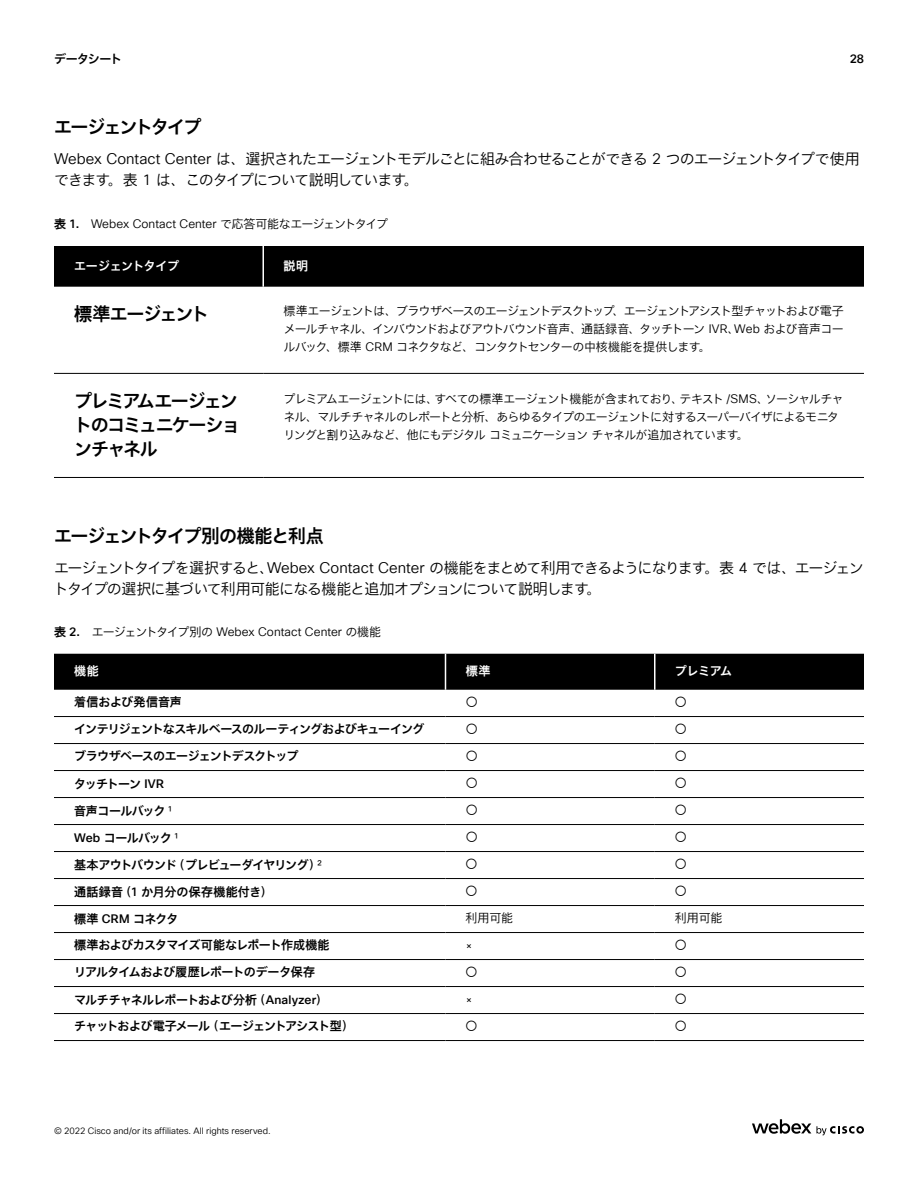
<style>
.page{position:relative;width:918px;height:1188px;background:#fff}
.page>*{position:absolute;margin:0;border:0;box-sizing:border-box;transform-origin:0 0}
.t1{font:18px/24px "Cisco Sans JPN Medium";letter-spacing:-.09em;color:#000;text-align:justify}
.t2{font:15px/21px "Cisco Sans JPN Light";letter-spacing:-.07em;color:#000}
.t3{font:12px/18px "Cisco Sans JPN Light";letter-spacing:-.075em;color:#000;text-align:justify}
.t4{font:12px "Cisco Sans JPN Medium";letter-spacing:-.055em;color:#000}
.t5{font:12px "Cisco Sans TT Light";color:#000}
.t6{font:12px "Cisco Sans JPN Medium";letter-spacing:-.035em;color:#fff}
.t7{font:12px "Cisco Sans JPN Medium";letter-spacing:.015em;color:#000}
.t8{font:12px "Cisco Sans JPN Medium";color:#000}
.t9{font:500 12px "Cisco Sans TT";color:#000}
.t10{font:9px "Cisco Sans TT Light";letter-spacing:.005em;color:#000}
.s1{font-family:"Cisco Sans TT Light"}
.s2{font-family:"Cisco Sans JPN Medium"}
.s3{font-family:"Cisco Sans TT";font-weight:500}
.s4{font-family:"Cisco Sans JPN Light"}
</style>
<div class="page">
<div style="left:54px;top:246px;width:810px;height:41px;background:#000"></div>
<hr style="left:54px;top:373px;width:209px;height:1px;background:#000">
<hr style="left:263px;top:373px;width:601px;height:1px;background:#000">
<hr style="left:54px;top:477px;width:209px;height:1px;background:#000">
<hr style="left:263px;top:477px;width:601px;height:1px;background:#000">
<hr style="left:262px;top:246px;width:2px;height:41px;background:#fff">
<div style="left:54px;top:654px;width:810px;height:36px;background:#000"></div>
<hr style="left:54px;top:716px;width:392px;height:1px;background:#000">
<hr style="left:446px;top:716px;width:209px;height:1px;background:#000">
<hr style="left:655px;top:716px;width:209px;height:1px;background:#000">
<hr style="left:54px;top:743px;width:392px;height:1px;background:#000">
<hr style="left:446px;top:743px;width:209px;height:1px;background:#000">
<hr style="left:655px;top:743px;width:209px;height:1px;background:#000">
<hr style="left:54px;top:770px;width:392px;height:1px;background:#000">
<hr style="left:446px;top:770px;width:209px;height:1px;background:#000">
<hr style="left:655px;top:770px;width:209px;height:1px;background:#000">
<hr style="left:54px;top:797px;width:392px;height:1px;background:#000">
<hr style="left:446px;top:797px;width:209px;height:1px;background:#000">
<hr style="left:655px;top:797px;width:209px;height:1px;background:#000">
<hr style="left:54px;top:824px;width:392px;height:1px;background:#000">
<hr style="left:446px;top:824px;width:209px;height:1px;background:#000">
<hr style="left:655px;top:824px;width:209px;height:1px;background:#000">
<hr style="left:54px;top:851px;width:392px;height:1px;background:#000">
<hr style="left:446px;top:851px;width:209px;height:1px;background:#000">
<hr style="left:655px;top:851px;width:209px;height:1px;background:#000">
<hr style="left:54px;top:878px;width:392px;height:1px;background:#000">
<hr style="left:446px;top:878px;width:209px;height:1px;background:#000">
<hr style="left:655px;top:878px;width:209px;height:1px;background:#000">
<hr style="left:54px;top:905px;width:392px;height:1px;background:#000">
<hr style="left:446px;top:905px;width:209px;height:1px;background:#000">
<hr style="left:655px;top:905px;width:209px;height:1px;background:#000">
<hr style="left:54px;top:932px;width:392px;height:1px;background:#000">
<hr style="left:446px;top:932px;width:209px;height:1px;background:#000">
<hr style="left:655px;top:932px;width:209px;height:1px;background:#000">
<hr style="left:54px;top:959px;width:392px;height:1px;background:#000">
<hr style="left:446px;top:959px;width:209px;height:1px;background:#000">
<hr style="left:655px;top:959px;width:209px;height:1px;background:#000">
<hr style="left:54px;top:986px;width:392px;height:1px;background:#000">
<hr style="left:446px;top:986px;width:209px;height:1px;background:#000">
<hr style="left:655px;top:986px;width:209px;height:1px;background:#000">
<hr style="left:54px;top:1013px;width:392px;height:1px;background:#000">
<hr style="left:446px;top:1013px;width:209px;height:1px;background:#000">
<hr style="left:655px;top:1013px;width:209px;height:1px;background:#000">
<hr style="left:54px;top:1040px;width:392px;height:1px;background:#000">
<hr style="left:446px;top:1040px;width:209px;height:1px;background:#000">
<hr style="left:655px;top:1040px;width:209px;height:1px;background:#000">
<hr style="left:445px;top:654px;width:1px;height:36px;background:#fff">
<hr style="left:654px;top:654px;width:2px;height:36px;background:#fff">
<svg style="left:752px;top:1119px;width:112px;height:16px"></svg>
<p class="t4" style="left:54px;top:51px;width:70px">データシート</p>
<p class="t9" style="left:850px;top:51px;width:16px">28</p>
<h1 class="t1" style="left:54px;top:116px;width:149px">エージェントタイプ</h1>
<p class="t2" style="left:54px;top:149px;width:807px"><span class="s1">Webex Contact Center</span> は、選択されたエージェントモデルごとに組み合わせることができる <span class="s1">2</span> つのエージェントタイプで使用できます。表 <span class="s1">1</span> は、このタイプについて説明しています。</p>
<p class="t5" style="left:54px;top:216px;width:336px"><span class="s2">表</span> <span class="s3">1.</span> Webex Contact Center <span class="s4">で応答可能なエージェントタイプ</span></p>
<p class="t6" style="left:74px;top:258px;width:107px">エージェントタイプ</p>
<p class="t6" style="left:283px;top:258px;width:26px">説明</p>
<h1 class="t1" style="left:74px;top:302px;width:136px">標準エージェント</h1>
<p class="t3" style="left:283px;top:303px;width:562px">標準エージェントは、ブラウザベースのエージェントデスクトップ、エージェントアシスト型チャットおよび電子メールチャネル、インバウンドおよびアウトバウンド音声、通話録音、タッチトーン <span class="s1">IVR</span>、<span class="s1">Web</span> および音声コールバック、標準 <span class="s1">CRM</span> コネクタなど、コンタクトセンターの中核機能を提供します。</p>
<h1 class="t1" style="left:74px;top:389px;width:167px">プレミアムエージェントのコミュニケーションチャネル</h1>
<p class="t3" style="left:283px;top:391px;width:562px;text-align:left">プレミアムエージェントには、すべての標準エージェント機能が含まれており、テキスト <span class="s1">/SMS</span>、ソーシャルチャネル、マルチチャネルのレポートと分析、あらゆるタイプのエージェントに対するスーパーバイザによるモニタリングと割り込みなど、他にもデジタルコミュニケーションチャネルが追加されています。</p>
<h1 class="t1" style="left:54px;top:524px;width:271px">エージェントタイプ別の機能と利点</h1>
<p class="t2" style="left:54px;top:558px;width:812px">エージェントタイプを選択すると、<span class="s1">Webex Contact Center</span> の機能をまとめて利用できるようになります。表 <span class="s1">4</span> では、エージェントタイプの選択に基づいて利用可能になる機能と追加オプションについて説明します。</p>
<p class="t5" style="left:54px;top:624px;width:329px"><span class="s2">表</span> <span class="s3">2.</span> <span class="s4">エージェントタイプ別の</span> Webex Contact Center <span class="s4">の機能</span></p>
<p class="t6" style="left:74px;top:663px;width:26px">機能</p>
<p class="t6" style="left:466px;top:663px;width:26px">標準</p>
<p class="t6" style="left:675px;top:663px;width:59px">プレミアム</p>
<p class="t8" style="left:74px;top:694px;width:109px">着信および発信音声</p>
<p class="t3" style="left:466px;top:694px;width:13px">〇</p>
<p class="t3" style="left:675px;top:694px;width:13px">〇</p>
<p class="t4" style="left:74px;top:721px;width:352px">インテリジェントなスキルベースのルーティングおよびキューイング</p>
<p class="t3" style="left:466px;top:721px;width:13px">〇</p>
<p class="t3" style="left:675px;top:721px;width:13px">〇</p>
<p class="t4" style="left:74px;top:748px;width:226px">ブラウザベースのエージェントデスクトップ</p>
<p class="t3" style="left:466px;top:748px;width:13px">〇</p>
<p class="t3" style="left:675px;top:748px;width:13px">〇</p>
<p class="t4" style="left:74px;top:776px;width:91px">タッチトーン <span class="s3">IVR</span></p>
<p class="t3" style="left:466px;top:775px;width:13px">〇</p>
<p class="t3" style="left:675px;top:775px;width:13px">〇</p>
<p class="t4" style="left:74px;top:803px;width:99px">音声コールバック <span class="s1">¹</span></p>
<p class="t3" style="left:466px;top:802px;width:13px">〇</p>
<p class="t3" style="left:675px;top:802px;width:13px">〇</p>
<p class="t4" style="left:74px;top:830px;width:105px"><span class="s3">Web</span> コールバック <span class="s1">¹</span></p>
<p class="t3" style="left:466px;top:829px;width:13px">〇</p>
<p class="t3" style="left:675px;top:829px;width:13px">〇</p>
<p class="t4" style="left:74px;top:857px;width:249px">基本アウトバウンド（プレビューダイヤリング）<span class="s1">²</span></p>
<p class="t3" style="left:466px;top:856px;width:13px">〇</p>
<p class="t3" style="left:675px;top:856px;width:13px">〇</p>
<p class="t7" style="left:74px;top:884px;width:199px">通話録音（<span class="s3">1</span> か月分の保存機能付き）</p>
<p class="t3" style="left:466px;top:883px;width:13px">〇</p>
<p class="t3" style="left:675px;top:883px;width:13px">〇</p>
<p class="t4" style="left:74px;top:911px;width:106px">標準 <span class="s3">CRM</span> コネクタ</p>
<p class="t3" style="left:466px;top:910px;width:49px">利用可能</p>
<p class="t3" style="left:675px;top:910px;width:49px">利用可能</p>
<p class="t4" style="left:74px;top:937px;width:257px">標準およびカスタマイズ可能なレポート作成機能</p>
<p class="t5" style="left:466px;top:938px;width:9px">×</p>
<p class="t3" style="left:675px;top:937px;width:13px">〇</p>
<p class="t4" style="left:74px;top:964px;width:243px">リアルタイムおよび履歴レポートのデータ保存</p>
<p class="t3" style="left:466px;top:964px;width:13px">〇</p>
<p class="t3" style="left:675px;top:964px;width:13px">〇</p>
<p class="t4" style="left:74px;top:992px;width:255px">マルチチャネルレポートおよび分析（<span class="s3">Analyzer</span>）</p>
<p class="t5" style="left:466px;top:992px;width:9px">×</p>
<p class="t3" style="left:675px;top:991px;width:13px">〇</p>
<p class="t4" style="left:74px;top:1018px;width:281px">チャットおよび電子メール（エージェントアシスト型）</p>
<p class="t3" style="left:466px;top:1018px;width:13px">〇</p>
<p class="t3" style="left:675px;top:1018px;width:13px">〇</p>
<p class="t10" style="left:54px;top:1125px;width:218px">© 2022 Cisco and/or its affiliates. All rights reserved.</p>
</div>
